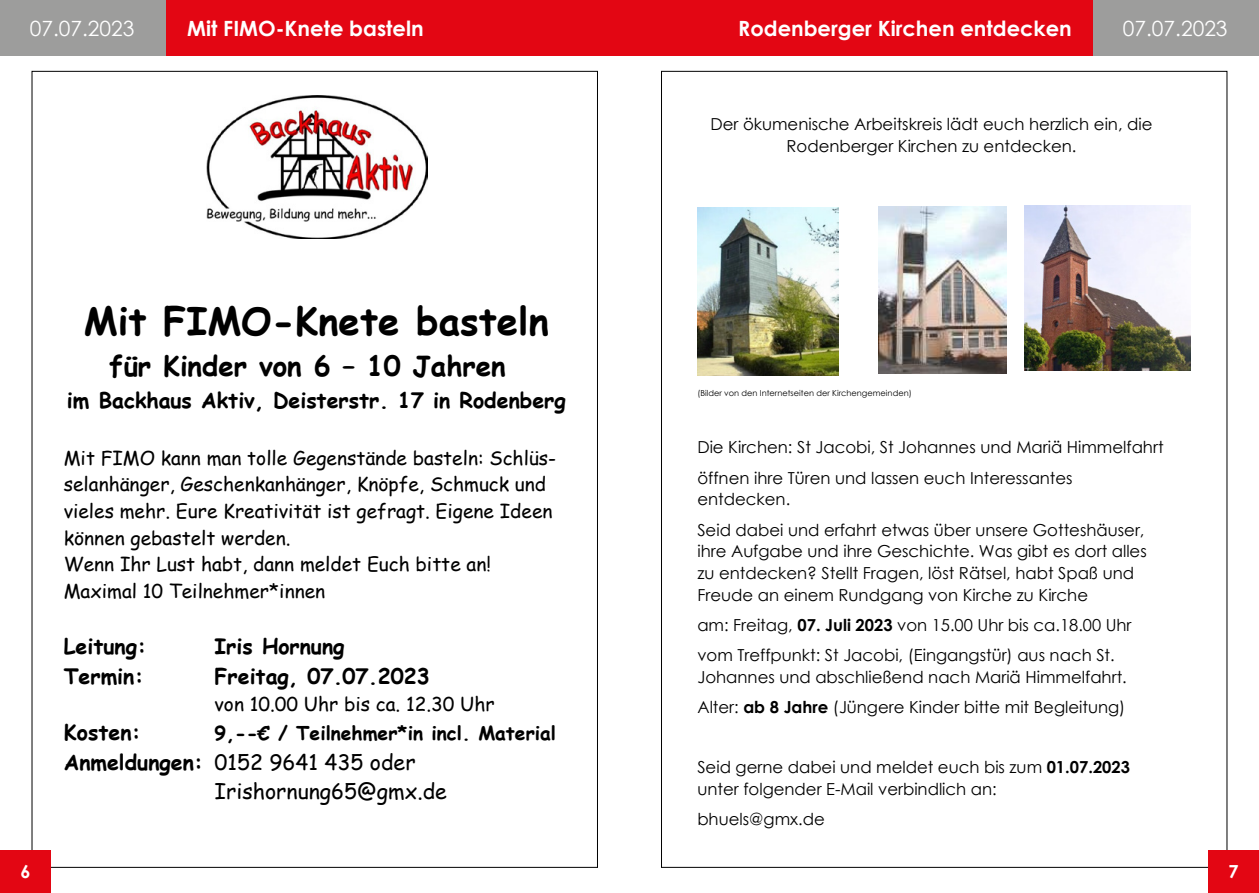
<style>
.page{position:relative;width:1259px;height:893px;background:#fff}
.page>*{position:absolute;margin:0;border:0;box-sizing:border-box;transform-origin:0 0}
.t1{font:700 38.25px "Comic Sans MS";color:#000}
.t2{font:700 27.75px "Comic Sans MS";color:#000}
.t3{font:700 21.3px "Comic Sans MS";color:#000}
.t4{font:21.3px/29.7px "Comic Sans MS";color:#000}
.t5{font:700 21px "Century Gothic";color:#fff}
.t6{font:21px "Century Gothic";color:#fff}
.t7{font:19.2px/26.7px "Comic Sans MS";color:#000}
.t8{font:700 19.2px "Comic Sans MS";color:#000}
.t9{font:700 18px "Century Gothic";color:#fff}
.t10{font:16.5px/21.9px "Century Gothic";color:#000}
.t11{font:8.25px "Century Gothic";color:#000}
.s1{font-weight:700}
</style>
<div class="page">
<img style="left:697px;top:208px;width:141px;height:167px">
<img style="left:1024px;top:206px;width:166px;height:164px">
<img style="left:878px;top:206px;width:128px;height:168px">
<img style="left:206px;top:95px;width:221px;height:144px">
<div style="left:1093px;top:0;width:166px;height:56px;background:#9d9d9c"></div>
<div style="left:0;top:0;width:166px;height:56px;background:#9d9d9c"></div>
<div style="left:629px;top:0;width:464px;height:56px;background:#e30613"></div>
<div style="left:166px;top:0;width:463px;height:56px;background:#e30613"></div>
<div style="left:1208px;top:850px;width:51px;height:43px;background:#e30613"></div>
<div style="left:0;top:850px;width:51px;height:43px;background:#e30613"></div>
<p class="t6" style="left:30px;top:13px;width:106px">07.07.2023</p>
<p class="t5" style="left:187px;top:12px;width:238px">Mit FIMO-Knete basteln</p>
<p class="t5" style="left:738px;top:12px;width:335px">Rodenberger Kirchen entdecken</p>
<p class="t6" style="left:1123px;top:13px;width:106px">07.07.2023</p>
<h1 class="t1" style="left:84px;top:293px;width:466px">Mit FIMO-Knete basteln</h1>
<h2 class="t2" style="left:109px;top:346px;width:398px">für Kinder von 6 – 10 Jahren</h2>
<p class="t3" style="left:67px;top:384px;width:500px">im Backhaus Aktiv, Deisterstr. 17 in Rodenberg</p>
<p class="t7" style="left:64px;top:444px;width:494px">Mit FIMO kann man tolle Gegenstände basteln: Schlüs&shy;selanhänger, Geschenkanhänger, Knöpfe, Schmuck und vieles mehr. Eure Kreativität ist gefragt. Eigene Ideen können gebastelt werden.<br>Wenn Ihr Lust habt, dann meldet Euch bitte an!<br>Maximal 10 Teilnehmer*innen</p>
<p class="t3" style="left:64px;top:630px;width:84px">Leitung:</p>
<p class="t3" style="left:215px;top:630px;width:131px">Iris Hornung</p>
<p class="t3" style="left:64px;top:660px;width:81px">Termin:</p>
<p class="t3" style="left:215px;top:660px;width:217px">Freitag, 07.07.2023</p>
<p class="t7" style="left:215px;top:690px;width:281px">von 10.00 Uhr bis ca. 12.30 Uhr</p>
<p class="t3" style="left:64px;top:717px;width:78px">Kosten:</p>
<p class="t8" style="left:215px;top:719px;width:343px">9,--€ / Teilnehmer*in incl. Material</p>
<p class="t4" style="left:215px;top:746px;width:234px;text-indent:-151px"><span class="s1">Anmeldungen:</span> 0152 9641 435 oder<br>Irishornung65@gmx.de</p>
<p class="t10" style="left:710px;top:113px;width:443px;text-align:center">Der ökumenische Arbeitskreis lädt euch herzlich ein, die<br>Rodenberger Kirchen zu entdecken.</p>
<p class="t11" style="left:697px;top:387px;width:216px">(Bilder von den Internetseiten der Kirchengemeinden)</p>
<p class="t10" style="left:697px;top:432px;width:468px;line-height:30.2px">Die Kirchen: St Jacobi, St Johannes und Mariä Himmelfahrt öffnen ihre Türen und lassen euch Interessantes</p>
<p class="t10" style="left:697px;top:484px;width:449px;line-height:30.2px">entdecken.<br>Seid dabei und erfahrt etwas über unsere Gotteshäuser,</p>
<p class="t10" style="left:697px;top:540px;width:451px">ihre Aufgabe und ihre Geschichte. Was gibt es dort alles zu entdecken? Stellt Fragen, löst Rätsel, habt Spaß und<br>Freude an einem Rundgang von Kirche zu Kirche</p>
<p class="t10" style="left:697px;top:610px;width:436px;line-height:30.2px">am: Freitag, <span class="s1">07. Juli 2023</span> von 15.00 Uhr bis ca.18.00 Uhr vom Treffpunkt: St Jacobi, (Eingangstür) aus nach St.</p>
<p class="t10" style="left:697px;top:662px;width:431px;line-height:30.2px">Johannes und abschließend nach Mariä Himmelfahrt.<br>Alter: <span class="s1">ab 8 Jahre</span> (Jüngere Kinder bitte mit Begleitung)</p>
<p class="t10" style="left:697px;top:756px;width:434px">Seid gerne dabei und meldet euch bis zum <span class="s1">01.07.2023 </span>unter folgender E-Mail verbindlich an:</p>
<p class="t10" style="left:697px;top:808px;width:129px">bhuels@gmx.de</p>
<p class="t9" style="left:20px;top:858px;width:12px">6</p>
<p class="t9" style="left:1228px;top:858px;width:12px">7</p>
</div>
